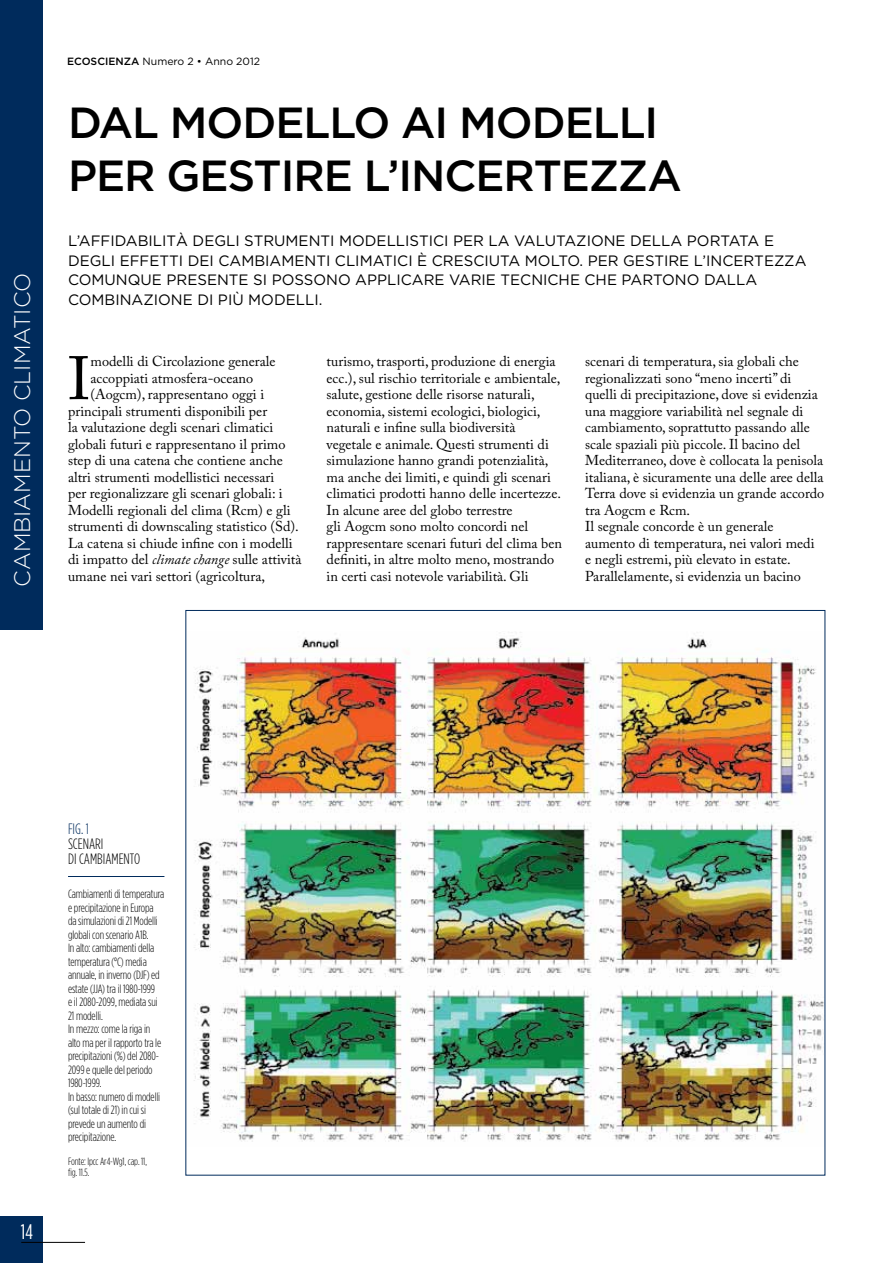
<style>
.page{position:relative;width:893px;height:1263px;background:#fff}
.page>*{position:absolute;margin:0;border:0;box-sizing:border-box;transform-origin:0 0}
.t1{font:60.6px "Adobe Caslon Pro";color:#000}
.t2{font:500 43.5px/52.5px "Gotham";color:#000}
.t3{font:300 22.5px "Gotham HTF";color:#fff}
.t4{font:21px "Gotham Condensed";color:#fff}
.t5{font:15px "Gotham";color:#000}
.t6{font:300 15px/15px "Gotham Condensed";color:#000}
.t7{font:300 15px "Gotham Condensed";color:#002b5c}
.t8{font:14.25px/16.5px "Adobe Caslon Pro";color:#000}
.t9{font:300 12px/13.5px "Gotham Condensed";letter-spacing:-.01em;color:#000}
.t10{font:300 10.5px/10.5px "Gotham Condensed";letter-spacing:-.01em;color:#000}
.t11{font:10.5px "Gotham";color:#000}
.s1{font-weight:500}
.s2{font-style:italic}
</style>
<div class="page">
<div style="left:0;top:1216px;width:43px;height:47px;background:#002b5c"></div>
<hr style="left:21px;top:1242px;width:64px;height:1px;background:#000">
<div style="left:0;top:0;width:43px;height:629px;background:#002b5c"></div>
<hr style="left:68px;top:876px;width:96px;height:1px;background:#002b5c">
<img style="left:194px;top:632px;width:629px;height:510px">
<h3 class="t3" style="left:10px;top:587px;width:312px;rotate:-90deg">cambiamento climatico</h3>
<p class="t11" style="left:67px;top:55px;width:194px"><span class="s1">ECOSCIENZA</span> NUMERO 2 • ANNO 2012</p>
<h2 class="t2" style="left:68px;top:96px;width:615px">DAL MODELLO AI MODELLI<br>PER GESTIRE L’INCERTEZZA</h2>
<p class="t5" style="left:68px;top:232px;width:21px">L’AFFIDABILIT</p>
<p class="t5" style="left:176px;top:232px;width:27px">À DEGLI</p>
<p class="t5" style="left:244px;top:232px;width:11px">STRUMENTI</p>
<p class="t5" style="left:339px;top:232px;width:10px">MODELLISTICI</p>
<p class="t5" style="left:453px;top:232px;width:11px">PER</p>
<p class="t5" style="left:488px;top:232px;width:37px">LA VALUTAZIONE</p>
<p class="t5" style="left:630px;top:232px;width:12px">DELLA</p>
<p class="t5" style="left:687px;top:232px;width:12px">PORTATA</p>
<p class="t5" style="left:764px;top:232px;width:9px">E</p>
<p class="t5" style="left:68px;top:252px;width:10px">DEGLI</p>
<p class="t5" style="left:120px;top:252px;width:10px">EFFETTI</p>
<p class="t5" style="left:188px;top:252px;width:9px">DEI</p>
<p class="t5" style="left:218px;top:252px;width:11px">CAMBIAMENTI</p>
<p class="t5" style="left:335px;top:252px;width:10px">CLIMATICI</p>
<p class="t5" style="left:417px;top:252px;width:26px">È CRESCIUTA</p>
<p class="t5" style="left:525px;top:252px;width:12px">MOLTO</p>
<p class="t5" style="left:580px;top:252px;width:54px">. PER GESTIRE</p>
<p class="t5" style="left:694px;top:252px;width:24px">L’INCERTEZZA</p>
<p class="t5" style="left:68px;top:271px;width:13px">COMUN</p>
<p class="t5" style="left:128px;top:271px;width:50px">QUE PRESENTE</p>
<p class="t5" style="left:253px;top:271px;width:31px">SI POSSONO</p>
<p class="t5" style="left:355px;top:271px;width:11px">APPLICARE</p>
<p class="t5" style="left:449px;top:271px;width:11px">VARIE</p>
<p class="t5" style="left:500px;top:271px;width:11px">TECNICHE</p>
<p class="t5" style="left:585px;top:271px;width:12px">CHE</p>
<p class="t5" style="left:622px;top:271px;width:12px">PARTONO</p>
<p class="t5" style="left:704px;top:271px;width:12px">DALLA</p>
<p class="t5" style="left:68px;top:291px;width:12px">COMBINAZIONE</p>
<p class="t5" style="left:197px;top:291px;width:62px">DI PIÙ MODELLI</p>
<p class="t5" style="left:319px;top:291px;width:5px">.</p>
<h1 class="t1" style="left:68px;top:343px;width:24px">I</h1>
<p class="t8" style="left:91px;top:353px;width:187px">modelli di Circolazione generale</p>
<p class="t8" style="left:91px;top:369px;width:164px">accoppiati atmosfera-oceano</p>
<p class="t8" style="left:91px;top:386px;width:175px">(Aogcm), rappresentano oggi i</p>
<p class="t8" style="left:68px;top:402px;width:201px">principali strumenti disponibili per</p>
<p class="t8" style="left:68px;top:419px;width:207px">la valutazione degli scenari climatici</p>
<p class="t8" style="left:68px;top:435px;width:219px">globali futuri e rappresentano il primo</p>
<p class="t8" style="left:68px;top:452px;width:216px">step di una catena che contiene anche</p>
<p class="t8" style="left:68px;top:468px;width:208px">altri strumenti modellistici necessari</p>
<p class="t8" style="left:68px;top:485px;width:216px">per regionalizzare gli scenari globali: i</p>
<p class="t8" style="left:68px;top:501px;width:224px">Modelli regionali del clima (Rcm) e gli</p>
<p class="t8" style="left:68px;top:518px;width:232px">strumenti di downscaling statistico (Sd).</p>
<p class="t8" style="left:68px;top:534px;width:226px">La catena si chiude infine con i modelli</p>
<p class="t8" style="left:68px;top:551px;width:235px">di impatto del <span class="s2">climate change</span> sulle attività</p>
<p class="t8" style="left:68px;top:567px;width:199px">umane nei vari settori (agricoltura,</p>
<p class="t8" style="left:327px;top:353px;width:237px">turismo, trasporti, produzione di energia ecc.), sul rischio territoriale e ambientale, salute, gestione delle risorse naturali, economia, sistemi ecologici, biologici, naturali e infine sulla biodiversità vegetale e animale. Questi strumenti di simulazione hanno grandi potenzialità, ma anche dei limiti, e quindi gli scenari climatici prodotti hanno delle incertezze.<br>In alcune aree del globo terrestre<br>gli Aogcm sono molto concordi nel rappresentare scenari futuri del clima ben definiti, in altre molto meno, mostrando in certi casi notevole variabilità. Gli</p>
<p class="t8" style="left:585px;top:353px;width:241px">scenari di temperatura, sia globali che regionalizzati sono “meno incerti” di quelli di precipitazione, dove si evidenzia una maggiore variabilità nel segnale di cambiamento, soprattutto passando alle scale spaziali più piccole. Il bacino del Mediterraneo, dove è collocata la penisola italiana, è sicuramente una delle aree della Terra dove si evidenzia un grande accordo tra Aogcm e Rcm.<br>Il segnale concorde è un generale aumento di temperatura, nei valori medi<br>e negli estremi, più elevato in estate.<br>Parallelamente, si evidenzia un bacino</p>
<h3 class="t4" style="left:21px;top:1221px;width:14px">14</h3>
<p class="t7" style="left:68px;top:820px;width:22px">FIG. 1</p>
<p class="t6" style="left:68px;top:836px;width:18px">Scenari di cambiamento</p>
<p class="t9" style="left:68px;top:887px;width:98px">Cambiamenti di temperatura e precipitazione in Europa da simulazioni di 21 Modelli globali con scenario A1B.<br>In alto: cambiamenti della temperatura (°C) media annuale, in inverno (DJF) ed estate (JJA) tra il 1980-1999<br>e il 2080-2099, mediata sui<br>21 modelli.<br>In mezzo: come la riga in alto ma per il rapporto tra le precipitazioni (%) del 2080-<br>2099 e quelle del periodo<br>1980-1999.<br>In basso: numero di modelli (sul totale di 21) in cui si prevede un aumento di precipitazione.</p>
<p class="t10" style="left:68px;top:1156px;width:81px">Fonte: Ipcc Ar4-Wg1, cap. 11, fig. 11.5.</p>
</div>
